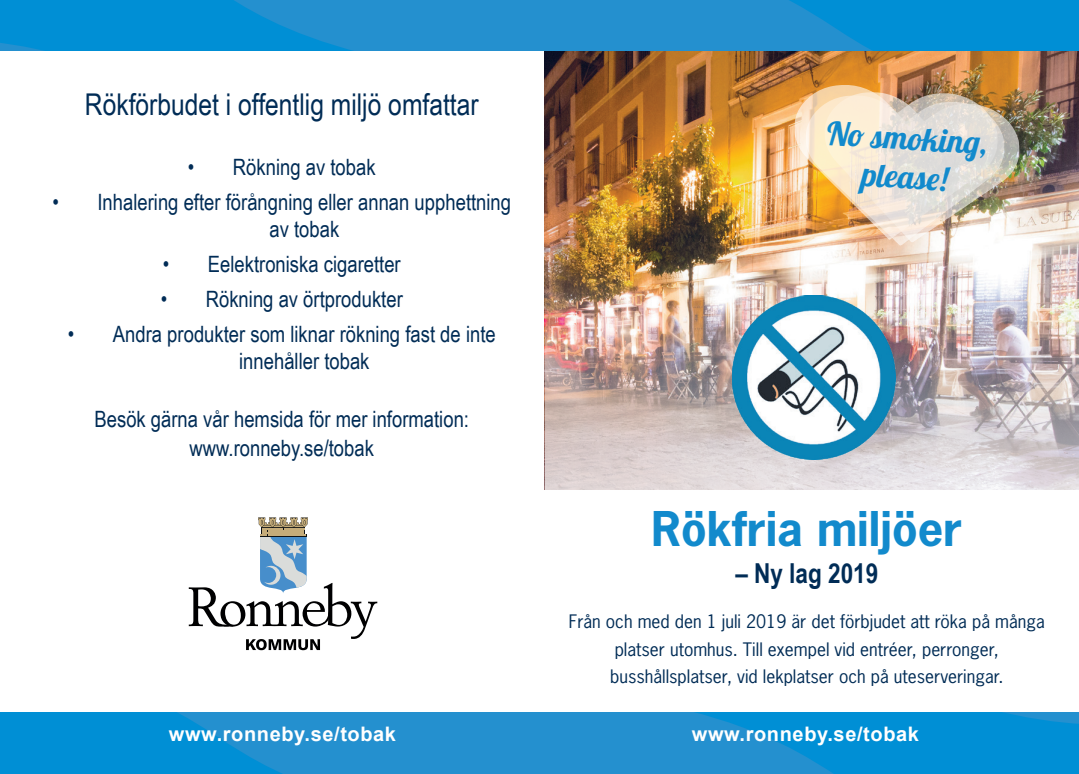
<style>
.page{position:relative;width:1079px;height:774px;background:#fff}
.page>*{position:absolute;margin:0;border:0;box-sizing:border-box;transform-origin:0 0}
.t1{font:700 45px "News Gothic Std";color:#128acc}
.t2{font:32.5px/38.8px "Lobster";color:#128acc;text-align:center}
.t3{font:30px "Arial Narrow";color:#002c56}
.t4{font:700 27.5px "Arial Narrow";color:#002c56}
.t5{font:22.5px/27px "Arial Narrow";color:#002c56}
.t6{font:700 20px "Arial";letter-spacing:.03em;color:#fff}
.t7{font:17.5px/27.5px "News Gothic Std";color:#002c56;text-align:center}
</style>
<div class="page">
<img style="left:544px;top:51px;width:534px;height:439px">
<img style="left:794px;top:84px;width:225px;height:162px">
<img style="left:545px;top:261px;width:533px;height:229px">
<img style="left:732px;top:295px;width:163px;height:164px">
<svg style="left:189px;top:517px;width:188px;height:133px"></svg>
<svg style="left:0;top:712px;width:1078px;height:62px;background:#128fd1"></svg>
<svg style="left:0;top:0;width:1078px;height:51px;background:#128fd1"></svg>
<h2 class="t3" style="left:85px;top:82px;width:395px">Rökförbudet i offentlig miljö omfattar</h2>
<p class="t5" style="left:188px;top:152px;width:189px">• Rökning av tobak</p>
<p class="t5" style="left:269px;top:187px;width:243px;text-indent:-217px">• Inhalering efter förångning eller annan upphettning av tobak</p>
<p class="t5" style="left:163px;top:249px;width:239px">• Eelektroniska cigaretter</p>
<p class="t5" style="left:161px;top:284px;width:243px">• Rökning av örtprodukter</p>
<p class="t5" style="left:239px;top:319px;width:258px;text-indent:-171px">• Andra produkter som liknar rökning fast de inte innehåller tobak</p>
<p class="t5" style="left:94px;top:404px;width:376px;line-height:29.2px;text-align:center">Besök gärna vår hemsida för mer information: www.ronneby.se/tobak</p>
<h2 class="t2" style="left:827px;top:114px;width:162px;rotate:3deg">No smoking, please!</h2>
<h1 class="t1" style="left:651px;top:499px;width:312px">Rökfria miljöer</h1>
<p class="t4" style="left:735px;top:553px;width:144px">– Ny lag 2019</p>
<p class="t7" style="left:568px;top:608px;width:477px">Från och med den 1 juli 2019 är det förbjudet att röka på många platser utomhus. Till exempel vid entréer, perronger, busshållsplatser, vid lekplatser och på uteserveringar.</p>
<p class="t6" style="left:169px;top:721px;width:229px">www.ronneby.se/tobak</p>
<p class="t6" style="left:691px;top:721px;width:229px">www.ronneby.se/tobak</p>
</div>
